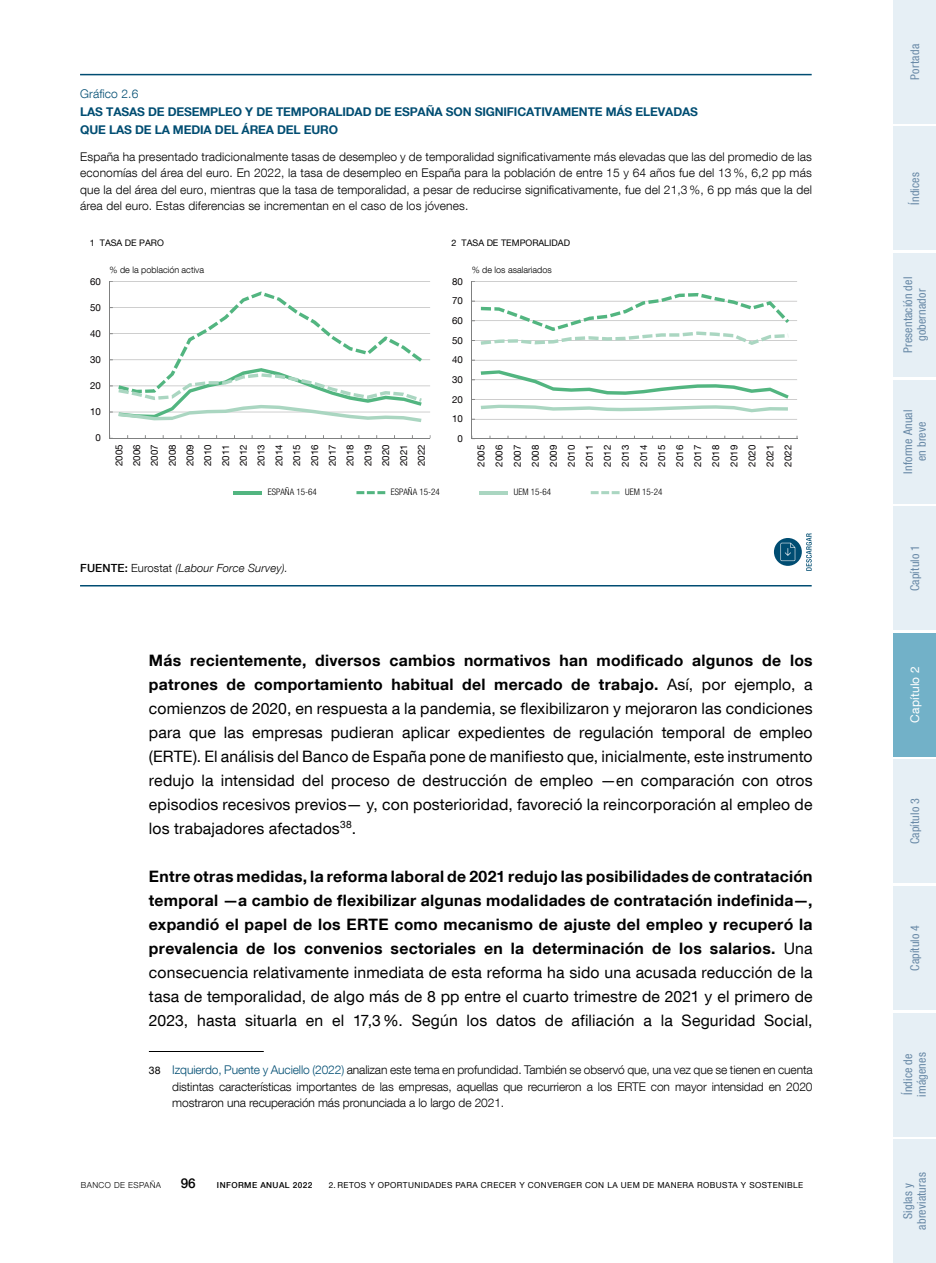
<style>
.page{position:relative;width:936px;height:1263px;background:#fff}
.page>*{position:absolute;margin:0;border:0;box-sizing:border-box;transform-origin:0 0}
.Texto_capítulo{font:15.75px/24px "Bd E Neue Helvetica";letter-spacing:.01em;color:#000;text-align:justify}
.Texto_capítulo-2{font:700 15.75px/24px "Bd E Neue Helvetica";letter-spacing:.02em;color:#000;text-align:justify}
.t1{font:500 13.5px "Bd E Neue Helvetica";color:#000}
.Citas_10_texto{font:300 12px/16.5px "Bd E Neue Helvetica";letter-spacing:-.01em;color:#000;text-align:justify}
.t2{font:condensed 12px/13.5px "Bd E Neue Helvetica";letter-spacing:.015em;color:#6687a5;text-align:center}
.t3{font:700 12px/18px "Bd E Neue Helvetica";letter-spacing:-.01em;color:#004d72}
.t4{font:300 12px "Bd E Neue Helvetica";letter-spacing:.01em;color:#004d72}
.t5{font:12px "Bd E Neue Helvetica";letter-spacing:.02em;color:#fff}
.t6{font:italic 300 11.25px "Bd E Neue Helvetica";letter-spacing:.01em;color:#000}
.t7{font:9.75px/17.9px "Bd E Neue Helvetica";color:#070405;text-align:justify}
.t8{font:300 condensed 9px "Bd E Neue Helvetica";color:#000}
.t9{font:300 9px "Bd E Neue Helvetica";color:#000}
.t10{font:9px "Bd E Neue Helvetica";letter-spacing:-.005em;color:#000}
.t11{font:8.25px "Bd E Neue Helvetica";letter-spacing:.05em;color:#000}
.t12{font:500 8.25px "Bd E Neue Helvetica";letter-spacing:.05em;color:#000}
.t13{font:300 8.25px "Bd E Neue Helvetica";letter-spacing:.05em;color:#000}
.s1{font-weight:500;font-style:normal}
.s2{font-style:normal}
.s3{font-weight:700}
.s4{font-weight:400}
.s5{font-weight:400;font-size:10.5px}
.s6{color:#004d72}
</style>
<div class="page">
<hr style="left:149px;top:1051px;width:115px;height:1px;background:#000">
<hr style="left:80px;top:74px;width:731px;height:1px;background:#004d72">
<hr style="left:80px;top:585px;width:731px;height:1px;background:#004d72">
<svg style="left:806px;top:533px;width:5px;height:38px"></svg>
<svg style="left:773px;top:538px;width:28px;height:28px"></svg>
<svg style="left:780px;top:543px;width:15px;height:18px"></svg>
<hr style="left:110px;top:412px;width:320px;height:1px;background:#a6a5a5">
<hr style="left:110px;top:386px;width:320px;height:1px;background:#a6a5a5">
<hr style="left:110px;top:360px;width:320px;height:1px;background:#a6a5a5">
<hr style="left:110px;top:333px;width:320px;height:1px;background:#a6a5a5">
<hr style="left:110px;top:307px;width:320px;height:1px;background:#a6a5a5">
<hr style="left:110px;top:281px;width:320px;height:1px;background:#a6a5a5">
<hr style="left:109px;top:281px;width:1px;height:157px;background:#7f8080">
<hr style="left:110px;top:438px;width:320px;height:1px;background:#7f8080">
<svg style="left:110px;top:291px;width:312px;height:131px"></svg>
<hr style="left:472px;top:419px;width:325px;height:1px;background:#a6a5a5">
<hr style="left:472px;top:399px;width:325px;height:1px;background:#a6a5a5">
<hr style="left:472px;top:379px;width:325px;height:1px;background:#a6a5a5">
<hr style="left:472px;top:360px;width:325px;height:1px;background:#a6a5a5">
<hr style="left:472px;top:340px;width:325px;height:1px;background:#a6a5a5">
<hr style="left:472px;top:320px;width:325px;height:1px;background:#a6a5a5">
<hr style="left:472px;top:301px;width:325px;height:1px;background:#a6a5a5">
<hr style="left:472px;top:281px;width:325px;height:1px;background:#a6a5a5">
<hr style="left:471px;top:281px;width:1px;height:158px;background:#7f8080">
<hr style="left:472px;top:438px;width:325px;height:1px;background:#7f8080">
<svg style="left:472px;top:370px;width:316px;height:42px"></svg>
<svg style="left:472px;top:293px;width:317px;height:52px"></svg>
<hr style="left:233px;top:491px;width:29px;height:3px;background:#52b580">
<svg style="left:356px;top:491px;width:29px;height:3px"></svg>
<hr style="left:479px;top:491px;width:29px;height:3px;background:#aad6c1">
<svg style="left:590px;top:491px;width:29px;height:3px"></svg>
<div style="left:893px;top:0;width:42px;height:124px;background:#e6eff5"></div>
<div style="left:893px;top:127px;width:42px;height:123px;background:#e6eff5"></div>
<div style="left:893px;top:253px;width:42px;height:124px;background:#e6eff5"></div>
<div style="left:893px;top:380px;width:42px;height:123px;background:#e6eff5"></div>
<div style="left:893px;top:506px;width:42px;height:124px;background:#e6eff5"></div>
<div style="left:893px;top:633px;width:42px;height:124px;background:#72b1c8"></div>
<div style="left:893px;top:759px;width:42px;height:124px;background:#e6eff5"></div>
<div style="left:893px;top:886px;width:42px;height:124px;background:#e6eff5"></div>
<div style="left:893px;top:1012px;width:42px;height:124px;background:#e6eff5"></div>
<div style="left:893px;top:1139px;width:42px;height:124px;background:#e6eff5"></div>
<p class="t4" style="left:80px;top:86px;width:60px">Gráfico 2.6</p>
<p class="t3" style="left:80px;top:102px;width:619px">LAS TASAS DE DESEMPLEO Y DE TEMPORALIDAD DE ESPAÑA SON SIGNIFICATIVAMENTE MÁS ELEVADAS<br>QUE LAS DE LA MEDIA DEL ÁREA DEL EURO</p>
<p class="Citas_10_texto" style="left:80px;top:148px;width:733px">España ha presentado tradicionalmente tasas de desempleo y de temporalidad significativamente más elevadas que las del promedio de las economías del área del euro. En 2022, la tasa de desempleo en España para la población de entre 15 y 64 años fue del 13 %, 6,2 pp más que la del área del euro, mientras que la tasa de temporalidad, a pesar de reducirse significativamente, fue del 21,3 %, 6 pp más que la del área del euro. Estas diferencias se incrementan en el caso de los jóvenes.</p>
<p class="t10" style="left:90px;top:237px;width:76px">1 TASA DE PARO</p>
<p class="t9" style="left:110px;top:264px;width:96px">% de la población activa</p>
<p class="t7" style="left:90px;top:272px;width:12px">60</p>
<p class="t7" style="left:90px;top:298px;width:12px">50</p>
<p class="t7" style="left:90px;top:324px;width:12px">40</p>
<p class="t7" style="left:90px;top:350px;width:12px">30</p>
<p class="t7" style="left:90px;top:377px;width:12px">20</p>
<p class="t7" style="left:90px;top:403px;width:12px">10</p>
<p class="t7" style="left:95px;top:429px;width:7px">0</p>
<p class="t7" style="left:110px;top:466px;width:23px;rotate:-90deg">2005<br>2006<br>2007<br>2008<br>2009<br>2010<br>2011<br>2012<br>2013<br>2014<br>2015<br>2016<br>2017<br>2018<br>2019<br>2020<br>2021<br>2022</p>
<p class="t10" style="left:451px;top:237px;width:120px">2 TASA DE TEMPORALIDAD</p>
<p class="t9" style="left:471px;top:264px;width:81px">% de los asalariados</p>
<p class="t7" style="left:452px;top:272px;width:12px">80</p>
<p class="t7" style="left:452px;top:292px;width:12px">70</p>
<p class="t7" style="left:452px;top:311px;width:12px">60</p>
<p class="t7" style="left:452px;top:331px;width:12px">50</p>
<p class="t7" style="left:452px;top:351px;width:12px">40</p>
<p class="t7" style="left:452px;top:370px;width:12px">30</p>
<p class="t7" style="left:452px;top:390px;width:12px">20</p>
<p class="t7" style="left:452px;top:410px;width:12px">10</p>
<p class="t7" style="left:457px;top:429px;width:7px">0</p>
<p class="t7" style="left:472px;top:467px;width:23px;rotate:-90deg">2005<br>2006<br>2007<br>2008<br>2009<br>2010<br>2011<br>2012<br>2013<br>2014<br>2015<br>2016<br>2017<br>2018<br>2019<br>2020<br>2021<br>2022</p>
<p class="t8" style="left:268px;top:487px;width:50px">ESPAÑA 15-64</p>
<p class="t8" style="left:391px;top:487px;width:50px">ESPAÑA 15-24</p>
<p class="t8" style="left:514px;top:487px;width:39px">UEM 15-64</p>
<p class="t8" style="left:625px;top:487px;width:39px">UEM 15-24</p>
<p class="t6" style="left:80px;top:561px;width:209px"><span class="s1">FUENTE:</span> <span class="s2">Eurostat</span> (Labour Force Survey).</p>
<p class="Texto_capítulo" style="left:149px;top:648px;width:665px"><span class="s3">Más recientemente, diversos cambios normativos han modificado algunos de los patrones de comportamiento habitual del mercado de trabajo.</span> Así, por ejemplo, a comienzos de 2020, en respuesta a la pandemia, se flexibilizaron y mejoraron las condiciones para que las empresas pudieran aplicar expedientes de regulación temporal de empleo (ERTE). El análisis del Banco de España pone de manifiesto que, inicialmente, este instrumento redujo la intensidad del proceso de destrucción de empleo —en comparación con otros episodios recesivos previos— y, con posterioridad, favoreció la reincorporación al empleo de los trabajadores afectados<sup>38</sup>.</p>
<p class="Texto_capítulo-2" style="left:149px;top:864px;width:665px">Entre otras medidas, la reforma laboral de 2021 redujo las posibilidades de contratación temporal —a cambio de flexibilizar algunas modalidades de contratación indefinida—, expandió el papel de los ERTE como mecanismo de ajuste del empleo y recuperó la prevalencia de los convenios sectoriales en la determinación de los salarios. <span class="s4">Una consecuencia relativamente inmediata de esta reforma ha sido una acusada reducción de la tasa de temporalidad, de algo más de 8 pp entre el cuarto trimestre de 2021 y el primero de 2023, hasta situarla en el 17,3%. Según los datos de afiliación a la Seguridad Social,</span></p>
<p class="Citas_10_texto" style="left:172px;top:1061px;width:641px;text-indent:-23px"><span class="s5">38</span> <span class="s6">Izquierdo, Puente y Auciello (2022)</span> analizan este tema en profundidad. También se observó que, una vez que se tienen en cuenta distintas características importantes de las empresas, aquellas que recurrieron a los ERTE con mayor intensidad en 2020 mostraron una recuperación más pronunciada a lo largo de 2021.</p>
<p class="t13" style="left:81px;top:1180px;width:82px">BANCO DE ESPAÑA</p>
<p class="t1" style="left:181px;top:1175px;width:16px">96</p>
<p class="t12" style="left:217px;top:1180px;width:97px">INFORME ANUAL 2022</p>
<p class="t11" style="left:329px;top:1180px;width:476px">2. RETOS Y OPORTUNIDADES PARA CRECER Y CONVERGER CON LA UEM DE MANERA ROBUSTA Y SOSTENIBLE</p>
<p class="t2" style="left:907px;top:80px;width:37px;rotate:-90deg">Portada</p>
<p class="t2" style="left:907px;top:205px;width:34px;rotate:-90deg">Índices</p>
<p class="t2" style="left:901px;top:353px;width:78px;rotate:-90deg">Presentación del gobernador</p>
<p class="t2" style="left:901px;top:474px;width:65px;rotate:-90deg">Informe Anual en breve</p>
<p class="t2" style="left:907px;top:591px;width:48px;rotate:-90deg">Capítulo 1</p>
<p class="t5" style="left:907px;top:723px;width:58px;rotate:-90deg">Capítulo 2</p>
<p class="t2" style="left:907px;top:844px;width:48px;rotate:-90deg">Capítulo 3</p>
<p class="t2" style="left:907px;top:971px;width:48px;rotate:-90deg">Capítulo 4</p>
<p class="t2" style="left:901px;top:1096px;width:46px;text-align:left;rotate:-90deg">Índice de imágenes</p>
<p class="t2" style="left:901px;top:1229px;width:58px;rotate:-90deg">Siglas y abreviaturas</p>
</div>
